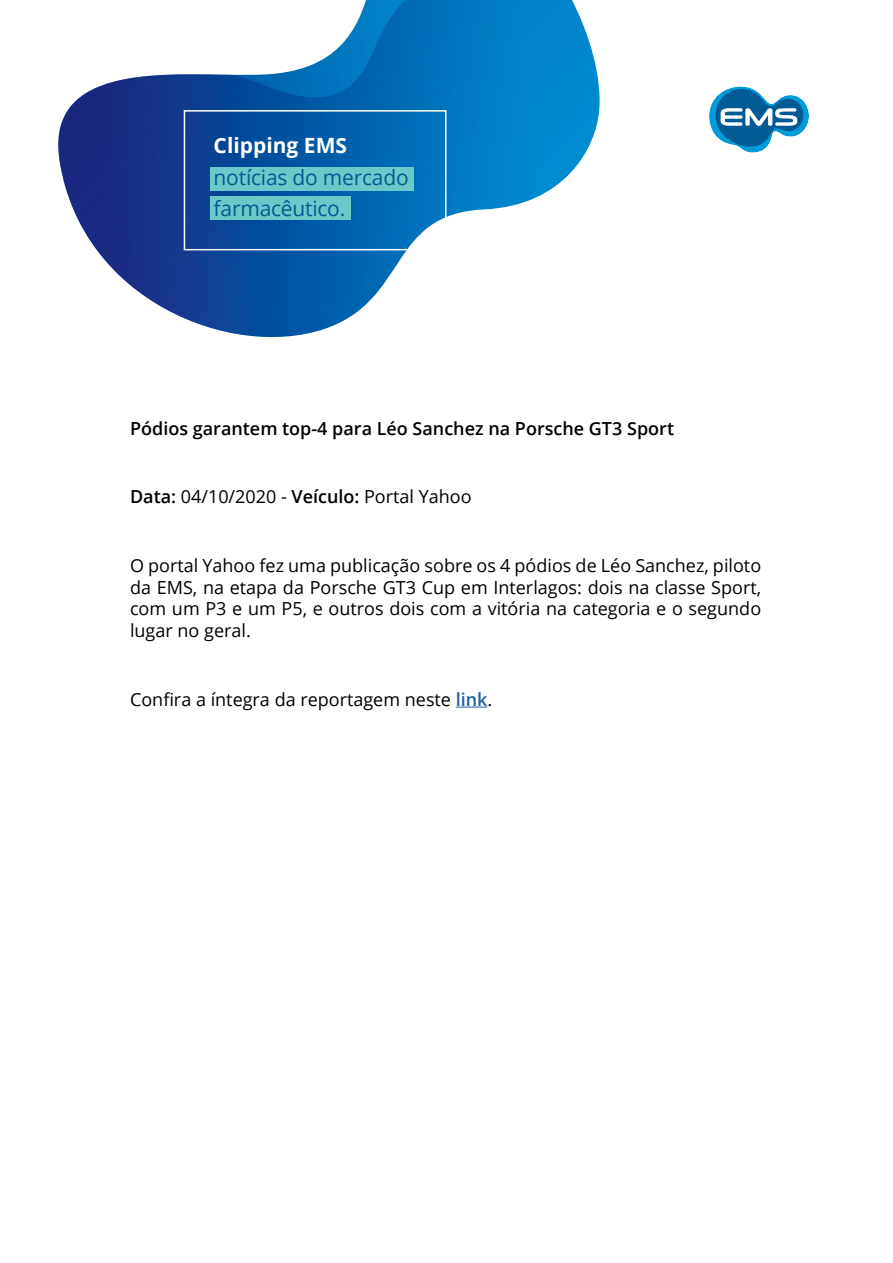
<style>
.page{position:relative;width:893px;height:1263px;background:#fff}
.page>*{position:absolute;margin:0;border:0;box-sizing:border-box;transform-origin:0 0}
.t1{font:21px/31.5px "Open Sans";letter-spacing:-.01em;color:#005a93}
.t2{font:700 21px "Open Sans";color:#fff}
.t3{font:18px/21.6px "Open Sans";color:#000;text-align:justify}
.t4{font:600 18px "Open Sans";color:#000}
.s1{font-weight:600}
.s2{font-weight:600;color:#215e9e}
</style>
<div class="page">
<svg style="left:58px;top:0;width:542px;height:338px"></svg>
<hr style="left:456px;top:707px;width:31px;height:1px;background:#215e9e">
<div style="left:184px;top:110px;width:262px;height:140px;border:2px solid #fff"></div>
<div style="left:210px;top:196px;width:140px;height:23px;background:#6cc9c9"></div>
<div style="left:210px;top:167px;width:203px;height:23px;background:#6cc9c9"></div>
<svg style="left:709px;top:86px;width:100px;height:67px"></svg>
<p class="t2" style="left:214px;top:131px;width:135px">Clipping EMS</p>
<p class="t1" style="left:214px;top:161px;width:197px">notícias do mercado farmacêutico.</p>
<p class="t4" style="left:130px;top:416px;width:545px">Pódios garantem top-4 para Léo Sanchez na Porsche GT3 Sport</p>
<p class="t3" style="left:130px;top:486px;width:343px"><span class="s1">Data:</span> 04/10/2020 - <span class="s1">Veículo:</span> Portal Yahoo</p>
<p class="t3" style="left:130px;top:554px;width:633px">O portal Yahoo fez uma publicação sobre os 4 pódios de Léo Sanchez, piloto da EMS, na etapa da Porsche GT3 Cup em Interlagos: dois na classe Sport, com um P3 e um P5, e outros dois com a vitória na categoria e o segundo lugar no geral.</p>
<p class="t3" style="left:130px;top:688px;width:364px">Confira a íntegra da reportagem neste <span class="s2">link</span>.</p>
</div>
